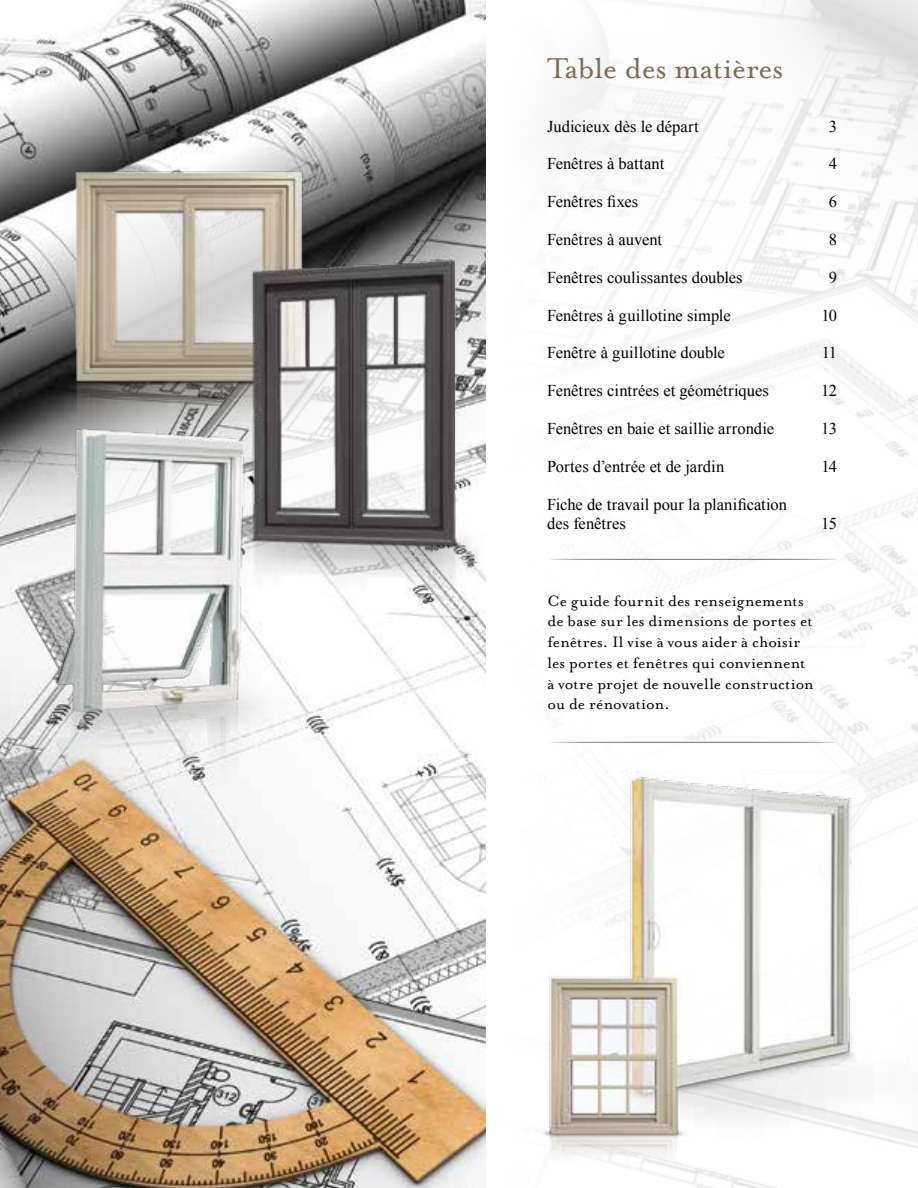
<style>
.page{position:relative;width:918px;height:1188px;background:#fff}
.page>*{position:absolute;margin:0;border:0;box-sizing:border-box;transform-origin:0 0}
.t1{font:33px "Mrs Eaves Roman";color:#7c6a55}
.t2{font:17.25px/20.7px "Mrs Eaves Roman";letter-spacing:.01em;color:#000}
.t3{font:16.5px/19.8px "Times New Roman";color:#000}
</style>
<div class="page">
<div style="left:486px;top:0;width:432px;height:1188px;background:linear-gradient(to right,#fff,#e5e5e5)"></div>
<img style="left:0;top:40px;width:918px;height:1148px">
<hr style="left:547px;top:559px;width:290px;height:1px;background:#fff">
<hr style="left:547px;top:742px;width:290px;height:1px;background:#fff">
<h1 class="t1" style="left:547px;top:50px;width:238px">Table des matières</h1>
<p class="t3" style="left:547px;top:116px;width:153px">Judicieux dès le départ</p>
<p class="t3" style="left:829px;top:116px;width:10px">3</p>
<p class="t3" style="left:547px;top:154px;width:119px">Fenêtres à battant</p>
<p class="t3" style="left:829px;top:154px;width:10px">4</p>
<p class="t3" style="left:547px;top:192px;width:93px">Fenêtres fixes</p>
<p class="t3" style="left:829px;top:192px;width:10px">6</p>
<p class="t3" style="left:547px;top:229px;width:116px">Fenêtres à auvent</p>
<p class="t3" style="left:829px;top:229px;width:10px">8</p>
<p class="t3" style="left:547px;top:267px;width:197px">Fenêtres coulissantes doubles</p>
<p class="t3" style="left:829px;top:267px;width:10px">9</p>
<p class="t3" style="left:547px;top:305px;width:185px">Fenêtres à guillotine simple</p>
<p class="t3" style="left:821px;top:305px;width:17px">10</p>
<p class="t3" style="left:547px;top:343px;width:179px">Fenêtre à guillotine double</p>
<p class="t3" style="left:822px;top:343px;width:17px">11</p>
<p class="t3" style="left:547px;top:381px;width:223px">Fenêtres cintrées et géométriques</p>
<p class="t3" style="left:821px;top:381px;width:17px">12</p>
<p class="t3" style="left:547px;top:418px;width:228px">Fenêtres en baie et saillie arrondie</p>
<p class="t3" style="left:821px;top:418px;width:17px">13</p>
<p class="t3" style="left:547px;top:456px;width:179px">Portes d’entrée et de jardin</p>
<p class="t3" style="left:822px;top:456px;width:17px">14</p>
<p class="t3" style="left:547px;top:494px;width:241px">Fiche de travail pour la planification des fenêtres</p>
<p class="t3" style="left:821px;top:514px;width:17px">15</p>
<p class="t2" style="left:548px;top:591px;width:268px">Ce guide fournit des renseignements de base sur les dimensions de portes et fenêtres. Il vise à vous aider à choisir les portes et fenêtres qui conviennent à votre projet de nouvelle construction ou de rénovation.</p>
</div>
